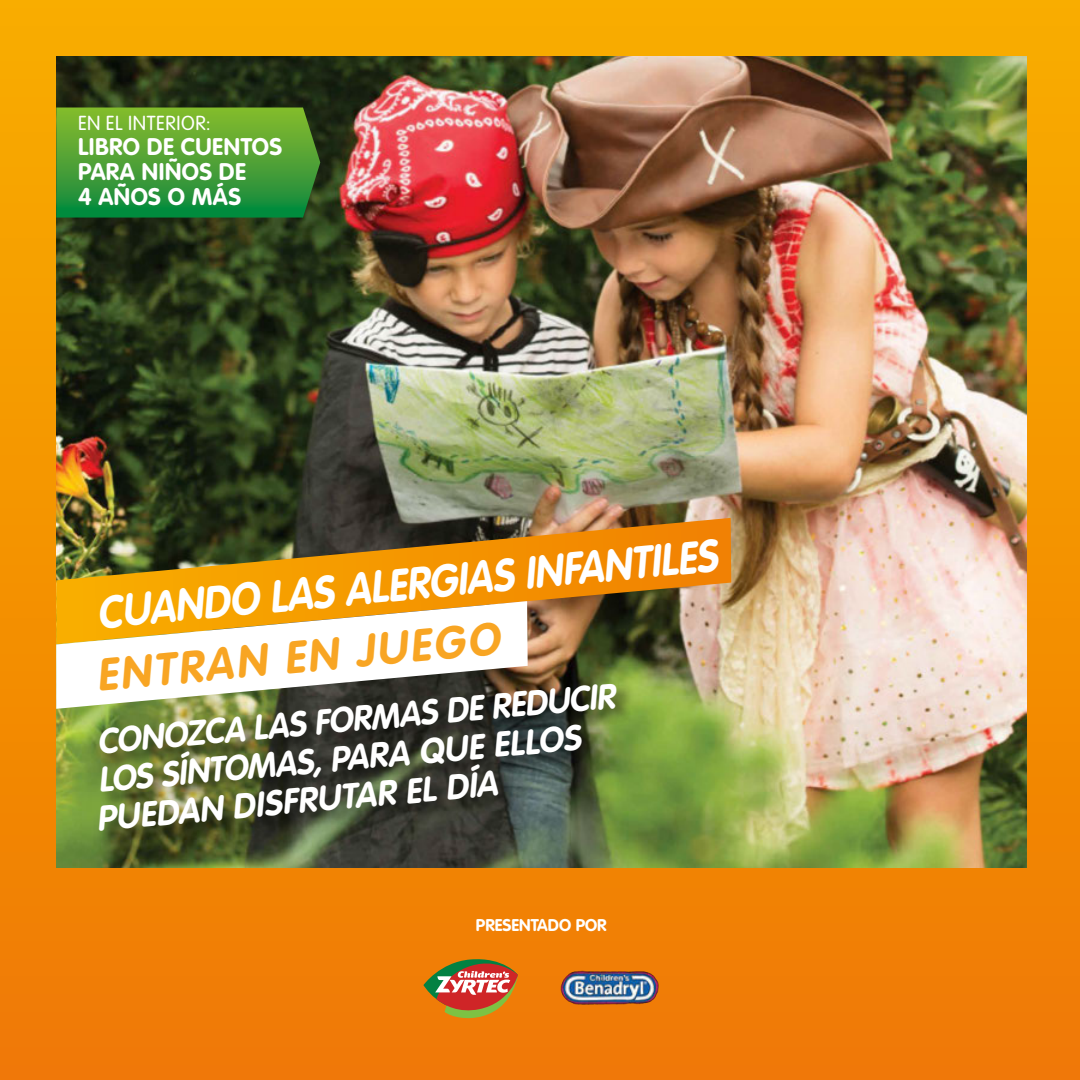
<style>
.page{position:relative;width:1080px;height:1080px;background:#fff}
.page>*{position:absolute;margin:0;border:0;box-sizing:border-box;transform-origin:0 0}
.t1{font:italic 700 45px "VAG Rounded Std";color:#fff;scale:.9 1}
.t2{font:italic 700 45px "VAG Rounded Std";color:#f8a523}
.t3{font:italic 700 35px/38.2px "VAG Rounded Std";color:#fff;scale:.95 1}
.t4{font:700 23.75px/25px "VAG Rounded Std";letter-spacing:.02em;color:#fff}
.t5{font:300 20px "VAG Rounded Std";letter-spacing:.025em;color:#fff}
.t6{font:700 16.75px "VAG Rounded Std";color:#fff}
</style>
<div class="page">
<div style="left:0;top:0;width:1080px;height:1080px;background:linear-gradient(to bottom,#f6ad00,#ef7905)"></div>
<img style="left:56px;top:56px;width:970px;height:812px">
<img style="left:56px;top:518px;width:675px;height:126px">
<div style="left:99px;top:683px;width:535px;height:166px;background:#000;opacity:.5"></div>
<img style="left:559px;top:969px;width:101px;height:37px">
<svg style="left:423px;top:959px;width:95px;height:59px;background:#bf7742"></svg>
<svg style="left:56px;top:601px;width:472px;height:108px"></svg>
<svg style="left:56px;top:108px;width:264px;height:110px;background:#489d34"></svg>
<p class="t5" style="left:78px;top:112px;width:134px">EN EL INTERIOR:</p>
<p class="t4" style="left:78px;top:135px;width:206px">LIBRO DE CUENTOS<br>PARA NIÑOS DE<br>4 AÑOS O MÁS</p>
<p class="t1" style="left:94px;top:585px;width:694px;rotate:-5deg">CUANDO LAS ALERGIAS INFANTILES</p>
<p class="t2" style="left:94px;top:648px;width:406px;rotate:-5deg">ENTRAN EN JUEGO</p>
<p class="t3" style="left:88px;top:724px;width:556px;rotate:-5deg">CONOZCA LAS FORMAS DE REDUCIR<br>LOS SÍNTOMAS, PARA QUE ELLOS<br>PUEDAN DISFRUTAR EL DÍA</p>
<p class="t6" style="left:476px;top:915px;width:132px">PRESENTADO POR</p>
</div>
